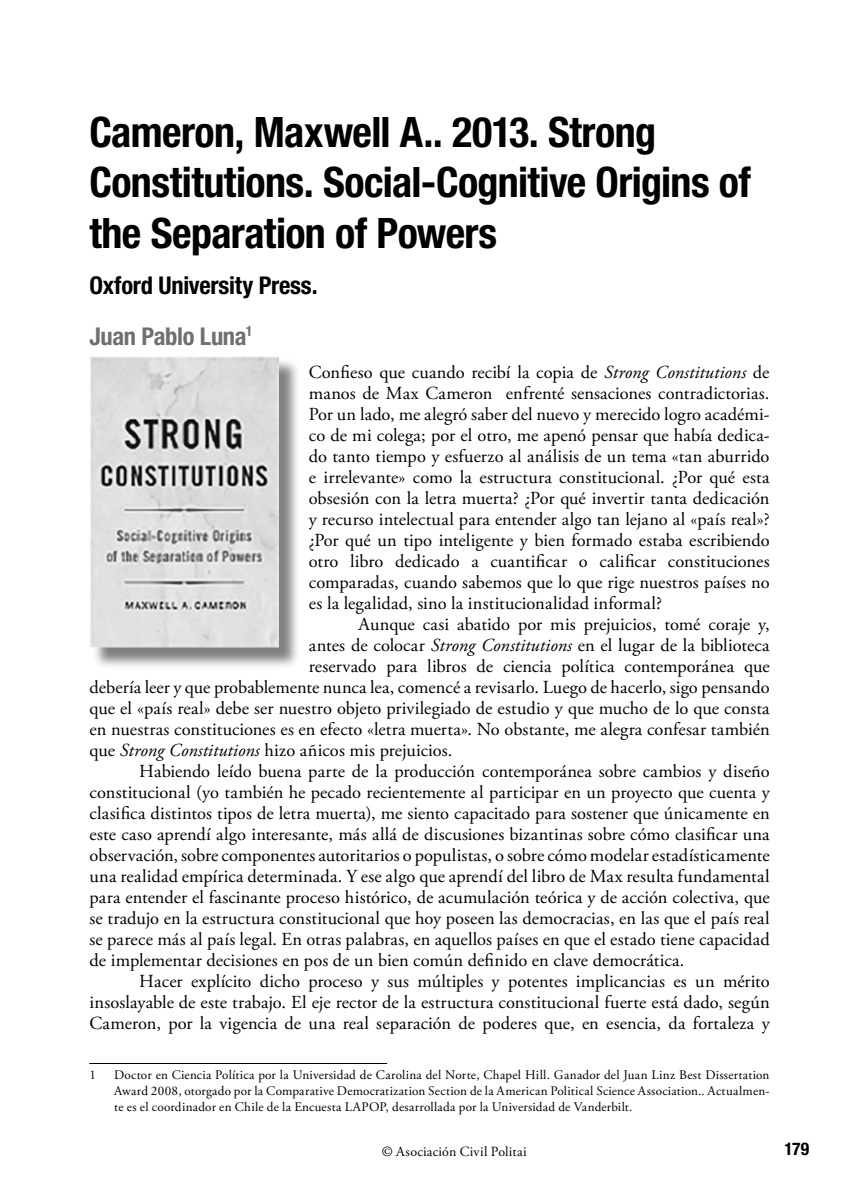
<style>
.page{position:relative;width:844px;height:1191px;background:#fff}
.page>*{position:absolute;margin:0;border:0;box-sizing:border-box;transform-origin:0 0}
.t1{font:700 condensed 42px/50.4px "Helvetica Neue";letter-spacing:-.015em;color:#000}
.t2{font:700 condensed 24.5px/50.4px "Helvetica Neue";letter-spacing:-.01em;color:#000}
.t3{font:18.38px/21px "Adobe Garamond Pro";letter-spacing:.005em;color:#000;text-align:justify}
.t4{font:700 condensed 17.5px "Helvetica Neue";color:#000}
.t5{font:14px "Adobe Garamond Pro";letter-spacing:.015em;color:#000}
.t6{font:13.12px/15.8px "Adobe Garamond Pro";letter-spacing:.015em;color:#000;text-align:justify}
.s1{color:#706f6f}
.s2{font-style:italic}
</style>
<div class="page">
<hr style="left:89px;top:1063px;width:298px;height:1px;background:#000">
<div style="left:92px;top:358px;width:208px;height:311px;background:#000;opacity:.5"></div>
<img style="left:90px;top:356px;width:189px;height:291px">
<h1 class="t1" style="left:89px;top:106px;width:663px">Cameron, Maxwell A.. 2013. Strong<br>Constitutions. Social-Cognitive Origins of the Separation of Powers</h1>
<h2 class="t2" style="left:89px;top:260px;width:230px">Oxford University Press.<br><span class="s1">Juan Pablo Luna</span><sup>1</sup></h2>
<p class="t3" style="left:308px;top:362px;width:462px">Confieso que cuando recibí la copia de <span class="s2">Strong Constitutions</span> de manos de Max Cameron enfrenté sensaciones contradictorias.<br>Por un lado, me alegró saber del nuevo y merecido logro académi&shy;co de mi colega; por el otro, me apenó pensar que había dedica&shy;do tanto tiempo y esfuerzo al análisis de un tema «tan aburrido e irrelevante» como la estructura constitucional. ¿Por qué esta obsesión con la letra muerta? ¿Por qué invertir tanta dedicación y recurso intelectual para entender algo tan lejano al «país real»? ¿Por qué un tipo inteligente y bien formado estaba escribiendo otro libro dedicado a cuantificar o calificar constituciones comparadas, cuando sabemos que lo que rige nuestros países no es la legalidad, sino la institucionalidad informal?</p>
<p class="t3" style="left:358px;top:614px;width:412px">Aunque casi abatido por mis prejuicios, tomé coraje y,</p>
<p class="t3" style="left:309px;top:635px;width:462px">antes de colocar <span class="s2">Strong Constitutions</span> en el lugar de la biblioteca</p>
<p class="t3" style="left:309px;top:656px;width:462px">reservado para libros de ciencia política contemporánea que</p>
<p class="t3" style="left:89px;top:677px;width:681px">debería leer y que probablemente nunca lea, comencé a revisarlo. Luego de hacerlo, sigo pensando</p>
<p class="t3" style="left:89px;top:698px;width:681px">que el «país real» debe ser nuestro objeto privilegiado de estudio y que mucho de lo que consta</p>
<p class="t3" style="left:90px;top:719px;width:681px">en nuestras constituciones es en efecto «letra muerta». No obstante, me alegra confesar también</p>
<p class="t3" style="left:90px;top:740px;width:364px">que <span class="s2">Strong Constitutions</span> hizo añicos mis prejuicios.</p>
<p class="t3" style="left:139px;top:761px;width:632px">Habiendo leído buena parte de la producción contemporánea sobre cambios y diseño</p>
<p class="t3" style="left:90px;top:782px;width:681px">constitucional (yo también he pecado recientemente al participar en un proyecto que cuenta y</p>
<p class="t3" style="left:90px;top:803px;width:681px">clasifica distintos tipos de letra muerta), me siento capacitado para sostener que únicamente en</p>
<p class="t3" style="left:90px;top:824px;width:681px">este caso aprendí algo interesante, más allá de discusiones bizantinas sobre cómo clasificar una</p>
<p class="t3" style="left:90px;top:845px;width:681px">observación, sobre componentes autoritarios o populistas, o sobre cómo modelar estadísticamente</p>
<p class="t3" style="left:90px;top:866px;width:681px">una realidad empírica determinada. Y ese algo que aprendí del libro de Max resulta fundamental</p>
<p class="t3" style="left:90px;top:887px;width:681px">para entender el fascinante proceso histórico, de acumulación teórica y de acción colectiva, que</p>
<p class="t3" style="left:90px;top:908px;width:681px">se tradujo en la estructura constitucional que hoy poseen las democracias, en las que el país real</p>
<p class="t3" style="left:90px;top:929px;width:681px">se parece más al país legal. En otras palabras, en aquellos países en que el estado tiene capacidad</p>
<p class="t3" style="left:90px;top:950px;width:596px">de implementar decisiones en pos de un bien común definido en clave democrática.</p>
<p class="t3" style="left:139px;top:971px;width:632px">Hacer explícito dicho proceso y sus múltiples y potentes implicancias es un mérito</p>
<p class="t3" style="left:90px;top:992px;width:681px">insoslayable de este trabajo. El eje rector de la estructura constitucional fuerte está dado, según</p>
<p class="t3" style="left:90px;top:1013px;width:681px">Cameron, por la vigencia de una real separación de poderes que, en esencia, da fortaleza y</p>
<p class="t6" style="left:89px;top:1067px;width:8px">1</p>
<p class="t6" style="left:114px;top:1067px;width:656px">Doctor en Ciencia Política por la Universidad de Carolina del Norte, Chapel Hill. Ganador del Juan Linz Best Dissertation Award 2008, otorgado por la Comparative Democratization Section de la American Political Science Association.. Actualmen&shy;te es el coordinador en Chile de la Encuesta LAPOP, desarrollada por la Universidad de Vanderbilt.</p>
<p class="t5" style="left:381px;top:1142px;width:147px">© Asociación Civil Politai</p>
<p class="t4" style="left:784px;top:1138px;width:26px">179</p>
</div>
